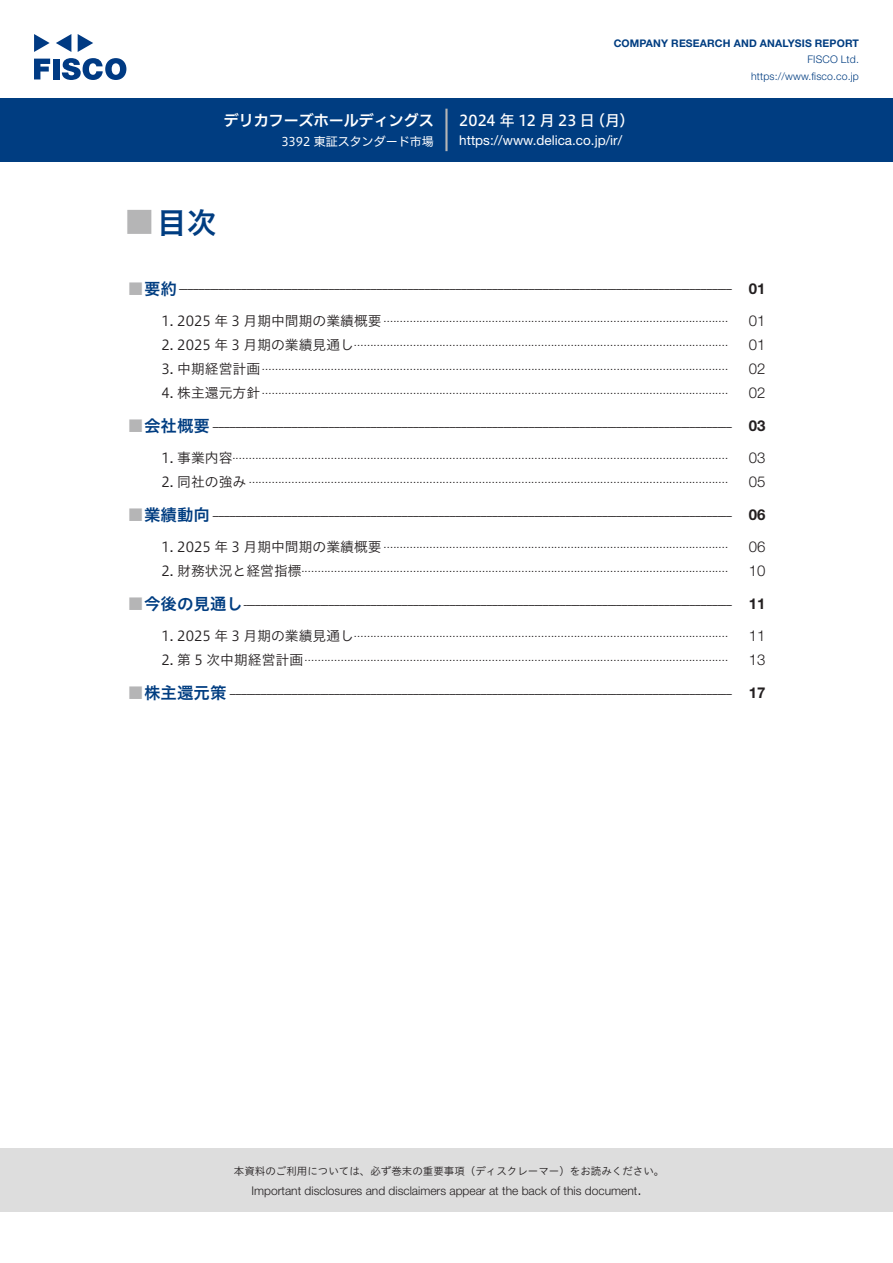
<style>
.page{position:relative;width:893px;height:1263px;background:#fff}
.page>*{position:absolute;margin:0;border:0;box-sizing:border-box;transform-origin:0 0}
.t1{font:30px "Hiragino UD Sans Std N W6";color:#003d81}
.t2{font:24px "Hiragino UD Sans Std W6";color:#b5b5b6}
.t3{font:16.5px "Hiragino UD Sans Std W6";color:#003d81}
.t4{font:300 15px "Helvetica Neue LT Std";color:#231f20}
.t5{font:15px "Hiragino UD Sans F Std N W5";letter-spacing:.005em;color:#fff}
.t6{font:15px "Hiragino UD Sans F Std N W6";color:#fff}
.t7{font:700 15px "Helvetica Neue LT Std";color:#231f20}
.t8{font:13.8px "Hiragino UD Sans Std W3";color:#231f20}
.t9{font:13.5px "Helvetica Neue LT Std";color:#fff}
.t10{font:12px "Hiragino UD Sans Std W3";color:#231f20}
.t11{font:300 12px "Helvetica Neue LT Std";color:#231f20}
.t12{font:12px "Hiragino UD Sans F Std N W4";color:#fff}
.t13{font:10.5px "Hiragino UD Sans Std W3";color:#231f20}
.t14{font:700 10.5px "Helvetica Neue LT Std";letter-spacing:.015em;color:#003d81}
.t15{font:300 10.5px/16.5px "Helvetica Neue LT Std";letter-spacing:.015em;color:#003d81;text-align:right}
.t16{font:9px "Hiragino UD Sans Std W3";color:#231f20}
.s1{color:#b5b5b6}
</style>
<div class="page">
<div style="left:0;top:1148px;width:893px;height:64px;background:#ddd"></div>
<svg style="left:34px;top:59px;width:16px;height:20px"></svg>
<div style="left:53px;top:59px;width:6px;height:20px;background:#003a83"></div>
<svg style="left:62px;top:58px;width:64px;height:22px"></svg>
<svg style="left:34px;top:34px;width:16px;height:18px"></svg>
<svg style="left:78px;top:34px;width:15px;height:18px"></svg>
<svg style="left:56px;top:34px;width:15px;height:18px"></svg>
<div style="left:0;top:98px;width:893px;height:64px;background:#003d81"></div>
<hr style="left:445px;top:109px;width:3px;height:42px;background:#b5b5b6">
<h3 class="t6" style="left:224px;top:109px;width:212px">デリカフーズホールディングス</h3>
<h3 class="t12" style="left:281px;top:132px;width:154px">3392 東証スタンダード市場</h3>
<p class="t2" style="left:128px;top:204px;width:25px">█</p>
<p class="t1" style="left:157px;top:199px;width:61px">目次</p>
<p class="t14" style="left:614px;top:37px;width:247px">COMPANY RESEARCH AND ANALYSIS REPORT</p>
<p class="t15" style="left:751px;top:51px;width:109px">FISCO Ltd. https://www.fisco.co j p.</p>
<h3 class="t5" style="left:590px;top:109px;width:46px">（月(</h3>
<h3 class="t5" style="left:459px;top:109px;width:137px">2024 年 12 月23 日</h3>
<h3 class="t9" style="left:459px;top:132px;width:164px">https://www.delica. c o j p. /i r/</h3>
<p class="t3" style="left:128px;top:276px;width:51px"><span class="s1">■</span>要約</p>
<p class="t10" style="left:177px;top:280px;width:557px">-----------------------------------------------------------------------------------------------------------------------------------------------------------------------------------------------------</p>
<p class="t8" style="left:162px;top:310px;width:222px">1. 2025 年 3 月期中間期の業績概要</p>
<p class="t16" style="left:384px;top:312px;width:346px">.........................................................................................................</p>
<p class="t8" style="left:162px;top:334px;width:194px">2. 2025 年 3 月期の業績見通し</p>
<p class="t16" style="left:354px;top:336px;width:375px">..................................................................................................................</p>
<p class="t8" style="left:162px;top:358px;width:100px">3. 中期経営計画</p>
<p class="t16" style="left:262px;top:360px;width:467px">..............................................................................................................................................</p>
<p class="t8" style="left:162px;top:382px;width:100px">4. 株主還元方針</p>
<p class="t16" style="left:262px;top:384px;width:467px">..............................................................................................................................................</p>
<p class="t3" style="left:128px;top:413px;width:84px"><span class="s1">■</span>会社概要</p>
<p class="t10" style="left:210px;top:417px;width:524px">-----------------------------------------------------------------------------------------------------------------------------------------------------------------------------------------</p>
<p class="t8" style="left:162px;top:447px;width:73px">1. 事業内容</p>
<p class="t16" style="left:233px;top:449px;width:497px">.......................................................................................................................................................</p>
<p class="t8" style="left:162px;top:471px;width:86px">2. 同社の強み</p>
<p class="t16" style="left:249px;top:473px;width:480px">..................................................................................................................................................</p>
<p class="t3" style="left:128px;top:502px;width:84px"><span class="s1">■</span>業績動向</p>
<p class="t10" style="left:210px;top:506px;width:524px">-----------------------------------------------------------------------------------------------------------------------------------------------------------------------------------------</p>
<p class="t8" style="left:162px;top:536px;width:222px">1. 2025 年 3 月期中間期の業績概要</p>
<p class="t16" style="left:384px;top:538px;width:346px">.........................................................................................................</p>
<p class="t8" style="left:162px;top:560px;width:142px">2. 財務状況と経営指標</p>
<p class="t16" style="left:302px;top:562px;width:428px">..................................................................................................................................</p>
<p class="t3" style="left:128px;top:591px;width:117px"><span class="s1">■</span>今後の見通し</p>
<p class="t10" style="left:243px;top:595px;width:491px">------------------------------------------------------------------------------------------------------------------------------------------------------------------------------</p>
<p class="t8" style="left:162px;top:625px;width:194px">1. 2025 年 3 月期の業績見通し</p>
<p class="t16" style="left:354px;top:627px;width:375px">..................................................................................................................</p>
<p class="t8" style="left:162px;top:649px;width:143px">2. 第 5 次中期経営計画</p>
<p class="t16" style="left:305px;top:651px;width:424px">.................................................................................................................................</p>
<p class="t3" style="left:128px;top:680px;width:101px"><span class="s1">■</span>株主還元策</p>
<p class="t10" style="left:227px;top:684px;width:508px">-----------------------------------------------------------------------------------------------------------------------------------------------------------------------------------</p>
<p class="t7" style="left:749px;top:279px;width:18px">01</p>
<p class="t4" style="left:749px;top:311px;width:18px">01</p>
<p class="t4" style="left:749px;top:335px;width:18px">01</p>
<p class="t4" style="left:749px;top:359px;width:18px">02</p>
<p class="t4" style="left:749px;top:383px;width:18px">02</p>
<p class="t7" style="left:749px;top:416px;width:18px">03</p>
<p class="t4" style="left:749px;top:448px;width:18px">03</p>
<p class="t4" style="left:749px;top:472px;width:18px">05</p>
<p class="t7" style="left:749px;top:505px;width:18px">06</p>
<p class="t4" style="left:749px;top:537px;width:18px">06</p>
<p class="t4" style="left:749px;top:561px;width:18px">10</p>
<p class="t7" style="left:749px;top:594px;width:18px">11</p>
<p class="t4" style="left:749px;top:626px;width:18px">11</p>
<p class="t4" style="left:749px;top:650px;width:18px">13</p>
<p class="t7" style="left:749px;top:683px;width:18px">17</p>
<p class="t13" style="left:234px;top:1163px;width:432px">本資料のご利用については、必ず巻末の重要事項（ディスクレーマー）をお読みください。</p>
<h3 class="t4" style="left:637px;top:1180px;width:6px">.</h3>
<h3 class="t11" style="left:251px;top:1183px;width:387px">Important disclosures and disclaimers appear at the back of this document</h3>
</div>
